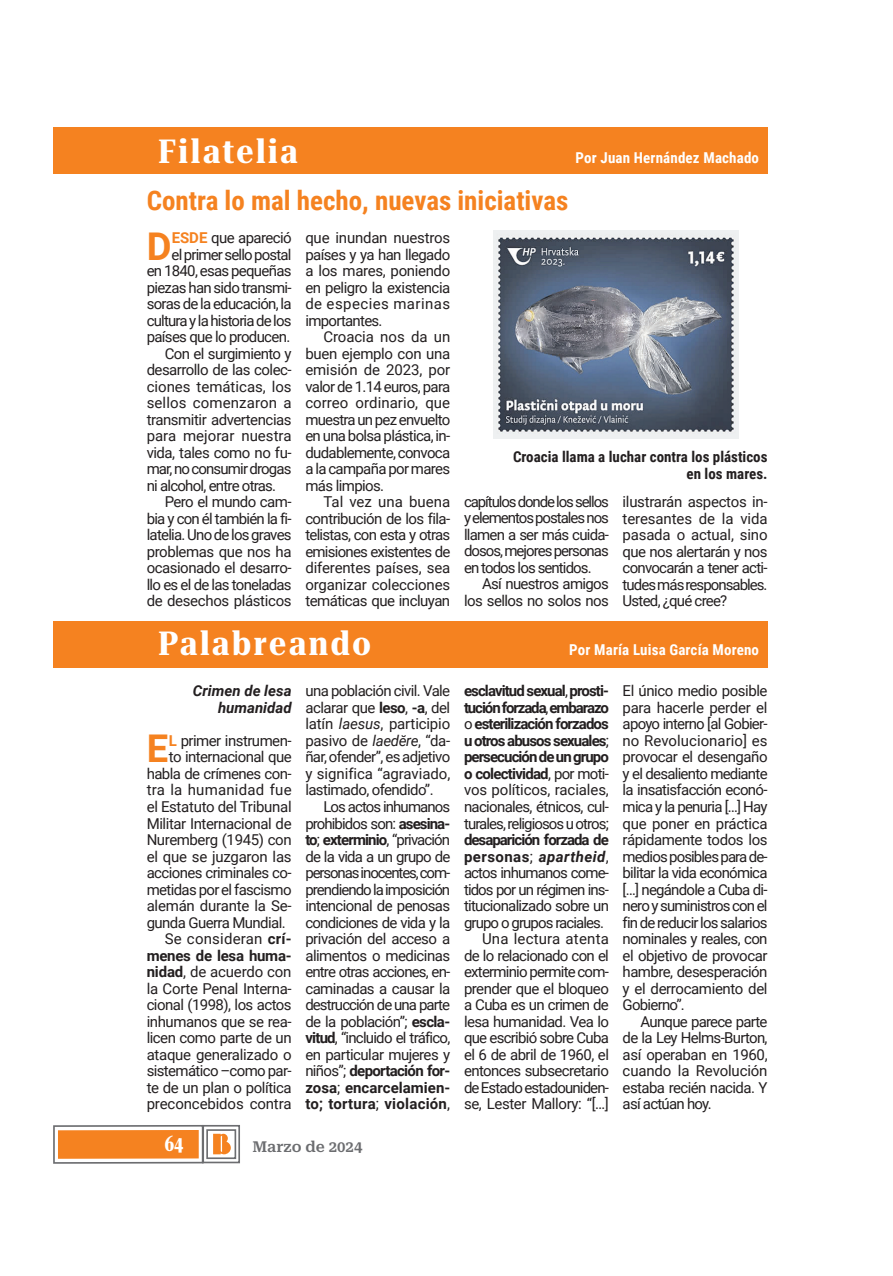
<style>
.page{position:relative;width:893px;height:1276px;background:#fff}
.page>*{position:absolute;margin:0;border:0;box-sizing:border-box;transform-origin:0 0}
.t1{font:700 38.25px "Roboto";color:#f58220}
.t2{font:700 33px "Roboto Serif 120 pt Condensed";letter-spacing:.08em;color:#fff}
.t3{font:700 27px "Roboto Condensed";color:#f58220}
.t4{font:700 ultra-condensed 21px "Roboto Serif 120 pt";color:#fff}
.t5{font:15px/16.5px "Roboto";letter-spacing:-.04em;color:#231f20;text-align:justify}
.t6{font:700 15px/16.5px "Roboto";letter-spacing:-.06em;color:#231f20;text-align:justify}
.t7{font:15px "Roboto";letter-spacing:-.02em;color:#231f20}
.t8{font:15px "Roboto";letter-spacing:-.06em;color:#231f20}
.t9{font:15px "Roboto";letter-spacing:.015em;color:#231f20}
.t10{font:700 15px "Roboto Condensed";letter-spacing:.01em;color:#fff}
.t11{font:700 15px/16.5px "Roboto Condensed";color:#231f20;text-align:right}
.t12{font:15px "Roboto";color:#231f20}
.t13{font:15px "Roboto";letter-spacing:-.01em;color:#231f20}
.t14{font:italic 700 15px/16.5px "Roboto";color:#231f20;text-align:right}
.t15{font:italic 700 15px "Roboto";letter-spacing:.03em;color:#231f20}
.t16{font:15px "Roboto";letter-spacing:-.015em;color:#231f20}
.t17{font:15px "Roboto";letter-spacing:.01em;color:#231f20}
.t18{font:700 15px "Roboto";letter-spacing:-.02em;color:#231f20}
.t19{font:600 15px "Roboto Serif";color:#6c6d70}
.s1{font-weight:700;color:#f58220}
.s2{font-weight:700}
.s3{font-style:italic}
.s4{font-weight:400}
.s5{font-style:normal}
.s6{font-weight:400;font-style:normal}
</style>
<div class="page">
<svg style="left:53px;top:1124px;width:187px;height:40px"></svg>
<div style="left:58px;top:1130px;width:141px;height:28px;background:#f58220"></div>
<div style="left:53px;top:128px;width:714px;height:46px;background:#f58220"></div>
<div style="left:53px;top:621px;width:714px;height:47px;background:#f58220"></div>
<img style="left:493px;top:231px;width:245px;height:207px">
<h2 class="t2" style="left:158px;top:133px;width:141px">Filatelia</h2>
<p class="t10" style="left:576px;top:149px;width:185px">Por Juan Hernández Machado</p>
<h3 class="t3" style="left:147px;top:185px;width:423px">Contra lo mal hecho, nuevas iniciativas</h3>
<h1 class="t1" style="left:147px;top:224px;width:26px">D</h1>
<p class="t5" style="left:172px;top:230px;width:121px"><span class="s1">ESDE</span> que apareció</p>
<p class="t5" style="left:305px;top:230px;width:146px">que inundan nuestros países y ya han llegado a los mares, poniendo en peligro la existencia de especies marinas importantes.</p>
<p class="t5" style="left:305px;top:329px;width:146px;text-indent:18px">Croacia nos da un buen ejemplo con una emisión de 2023, por valor de 1.14 euros, para correo ordinario, que muestra un pez envuelto en una bolsa plástica, in&shy;dudablemente, convoca a la campaña por mares más limpios.</p>
<p class="t5" style="left:305px;top:494px;width:146px;text-indent:18px">Tal vez una buena contribución de los fila&shy;telistas, con esta y otras emisiones existentes de diferentes países, sea organizar colecciones temáticas que incluyan</p>
<p class="t5" style="left:464px;top:493px;width:146px">capítulos donde los sellos y elementos postales nos llamen a ser más cuida&shy;dosos, mejores personas en todos los sentidos.</p>
<p class="t5" style="left:172px;top:246px;width:122px">el primer sello postal</p>
<p class="t5" style="left:147px;top:263px;width:146px">en 1840, esas pequeñas</p>
<p class="t5" style="left:147px;top:279px;width:146px">piezas han sido transmi-</p>
<p class="t5" style="left:147px;top:296px;width:146px">soras de la educación, la</p>
<p class="t5" style="left:147px;top:312px;width:146px">cultura y la historia de los</p>
<p class="t5" style="left:147px;top:329px;width:145px">países que lo producen.</p>
<p class="t5" style="left:165px;top:345px;width:128px">Con el surgimiento y</p>
<p class="t5" style="left:147px;top:362px;width:146px">desarrollo de las colec-</p>
<p class="t12" style="left:147px;top:378px;width:146px">ciones temáticas, los</p>
<p class="t17" style="left:147px;top:394px;width:146px">sellos comenzaron a</p>
<p class="t5" style="left:147px;top:411px;width:146px">transmitir advertencias</p>
<p class="t12" style="left:147px;top:427px;width:146px">para mejorar nuestra</p>
<p class="t5" style="left:147px;top:444px;width:146px">vida, tales como no fu-</p>
<p class="t5" style="left:147px;top:461px;width:146px">mar, no consumir drogas</p>
<p class="t5" style="left:147px;top:477px;width:131px">ni alcohol, entre otras.</p>
<p class="t5" style="left:165px;top:494px;width:128px">Pero el mundo cam-</p>
<p class="t5" style="left:147px;top:510px;width:146px">bia y con él también la fi-</p>
<p class="t5" style="left:147px;top:527px;width:146px">latelia. Uno de los graves</p>
<p class="t5" style="left:147px;top:543px;width:146px">problemas que nos ha</p>
<p class="t5" style="left:147px;top:560px;width:146px">ocasionado el desarro-</p>
<p class="t5" style="left:147px;top:576px;width:146px">llo es el de las toneladas</p>
<p class="t7" style="left:147px;top:592px;width:146px">de desechos plásticos</p>
<p class="t11" style="left:513px;top:449px;width:256px">Croacia llama a luchar contra los plásticos en los mares.</p>
<p class="t5" style="left:623px;top:493px;width:146px">ilustrarán aspectos in&shy;teresantes de la vida pasada o actual, sino que nos alertarán y nos convocarán a tener acti&shy;tudes más responsables.<br>Usted, ¿qué cree?</p>
<p class="t5" style="left:464px;top:576px;width:146px;text-align:right">Así nuestros amigos los sellos no solos nos</p>
<h2 class="t2" style="left:158px;top:624px;width:214px">Palabreando</h2>
<p class="t14" style="left:193px;top:683px;width:100px">Crimen de lesa humanidad</p>
<h1 class="t1" style="left:147px;top:727px;width:23px">E</h1>
<p class="t5" style="left:169px;top:732px;width:124px"><span class="s1">L</span> primer instrumen-</p>
<p class="t5" style="left:169px;top:749px;width:124px">to internacional que</p>
<p class="t5" style="left:147px;top:765px;width:146px">habla de crímenes con-</p>
<p class="t9" style="left:147px;top:781px;width:146px">tra la humanidad fue</p>
<p class="t7" style="left:147px;top:798px;width:146px">el Estatuto del Tribunal</p>
<p class="t5" style="left:147px;top:815px;width:146px">Militar Internacional de</p>
<p class="t5" style="left:147px;top:831px;width:146px">Nuremberg (1945) con</p>
<p class="t7" style="left:147px;top:847px;width:146px">el que se juzgaron las</p>
<p class="t5" style="left:147px;top:864px;width:146px">acciones criminales co-</p>
<p class="t5" style="left:147px;top:881px;width:146px">metidas por el fascismo</p>
<p class="t16" style="left:147px;top:897px;width:146px">alemán durante la Se-</p>
<p class="t5" style="left:147px;top:914px;width:140px">gunda Guerra Mundial.</p>
<p class="t9" style="left:165px;top:930px;width:128px">Se consideran <span class="s2">crí-</span></p>
<p class="t18" style="left:147px;top:946px;width:146px">menes de lesa huma-</p>
<p class="t13" style="left:147px;top:963px;width:146px"><span class="s2">nidad</span>, de acuerdo con</p>
<p class="t7" style="left:147px;top:979px;width:146px">la Corte Penal Interna-</p>
<p class="t5" style="left:147px;top:996px;width:146px">cional (1998), los actos</p>
<p class="t5" style="left:147px;top:1013px;width:146px">inhumanos que se rea-</p>
<p class="t5" style="left:147px;top:1029px;width:146px">licen como parte de un</p>
<p class="t7" style="left:147px;top:1045px;width:146px">ataque generalizado o</p>
<p class="t5" style="left:147px;top:1062px;width:146px">sistemático –como par-</p>
<p class="t5" style="left:147px;top:1079px;width:146px">te de un plan o política</p>
<p class="t13" style="left:147px;top:1095px;width:146px">preconcebidos contra</p>
<p class="t5" style="left:305px;top:683px;width:146px">una población civil. Vale aclarar que <span class="s2">leso</span>, <span class="s2">-a</span>, del latín <span class="s3">laesus</span>, participio pasivo de <span class="s3">laedĕre</span>, “da&shy;ñar, ofender”, es adjetivo y significa “agraviado, lastimado, ofendido”.</p>
<p class="t5" style="left:305px;top:798px;width:146px;text-indent:18px">Los actos inhumanos prohibidos son: <span class="s2">asesina&shy;to</span>; <span class="s2">exterminio</span>, “privación de la vida a un grupo de personas inocentes, com&shy;prendiendo la imposición intencional de penosas condiciones de vida y la privación del acceso a alimentos o medicinas entre otras acciones, en&shy;caminadas a causar la destrucción de una parte de la población”; <span class="s2">escla&shy;vitud</span>, “incluido el tráfico, en particular mujeres y niños”; <span class="s2">deportación for&shy;zosa</span>; <span class="s2">encarcelamien&shy;to; tortura</span>; <span class="s2">violación</span>,</p>
<h3 class="t4" style="left:165px;top:1131px;width:20px">64</h3>
<p class="t19" style="left:252px;top:1138px;width:112px">Marzo de 2024</p>
<p class="t10" style="left:569px;top:641px;width:191px">Por María Luisa García Moreno</p>
<p class="t6" style="left:464px;top:683px;width:146px">esclavitud sexual<span class="s4">,</span> prosti&shy;tuciónforzada<span class="s4">,</span> embarazo <span class="s4">o</span> esterilización forzados u otros abusos sexuales<span class="s4">; </span>persecución de un grupo o colectividad<span class="s4">, por moti&shy;vos políticos, raciales, nacionales, étnicos, cul&shy;turales, religiosos u otros;</span></p>
<p class="t6" style="left:464px;top:831px;width:146px">desaparición forzada de</p>
<p class="t15" style="left:464px;top:847px;width:146px"><span class="s5">personas</span><span class="s6">;</span> apartheid<span class="s6">,</span></p>
<p class="t8" style="left:464px;top:864px;width:146px">actos inhumanos come-</p>
<p class="t8" style="left:464px;top:880px;width:146px">tidos por un régimen ins-</p>
<p class="t5" style="left:464px;top:897px;width:146px">titucionalizado sobre un</p>
<p class="t8" style="left:464px;top:913px;width:142px">grupo o grupos raciales.</p>
<p class="t9" style="left:482px;top:930px;width:128px">Una lectura atenta</p>
<p class="t5" style="left:464px;top:947px;width:146px">de lo relacionado con el</p>
<p class="t5" style="left:464px;top:963px;width:146px">exterminio permite com-</p>
<p class="t5" style="left:464px;top:980px;width:146px">prender que el bloqueo</p>
<p class="t5" style="left:464px;top:996px;width:146px">a Cuba es un crimen de</p>
<p class="t5" style="left:464px;top:1013px;width:146px">lesa humanidad. Vea lo</p>
<p class="t5" style="left:464px;top:1029px;width:146px">que escribió sobre Cuba</p>
<p class="t5" style="left:464px;top:1046px;width:146px">el 6 de abril de 1960, el</p>
<p class="t5" style="left:464px;top:1062px;width:146px">entonces subsecretario</p>
<p class="t5" style="left:464px;top:1079px;width:146px">de Estado estadouniden-</p>
<p class="t5" style="left:464px;top:1095px;width:146px">se, Lester Mallory: “[…]</p>
<p class="t5" style="left:623px;top:683px;width:146px">El único medio posible para hacerle perder el apoyo interno [al Gobier&shy;no Revolucionario] es provocar el desengaño y el desaliento mediante la insatisfacción econó&shy;mica y la penuria […] Hay que poner en práctica rápidamente todos los medios posibles para de&shy;bilitar la vida económica […] negándole a Cuba di&shy;nero y suministros con el fin de reducir los salarios nominales y reales, con el objetivo de provocar hambre, desesperación y el derrocamiento del Gobierno”.</p>
<p class="t5" style="left:623px;top:1013px;width:146px;text-indent:18px">Aunque parece parte de la Ley Helms-Burton, así operaban en 1960, cuando la Revolución estaba recién nacida. Y así actúan hoy.</p>
</div>
